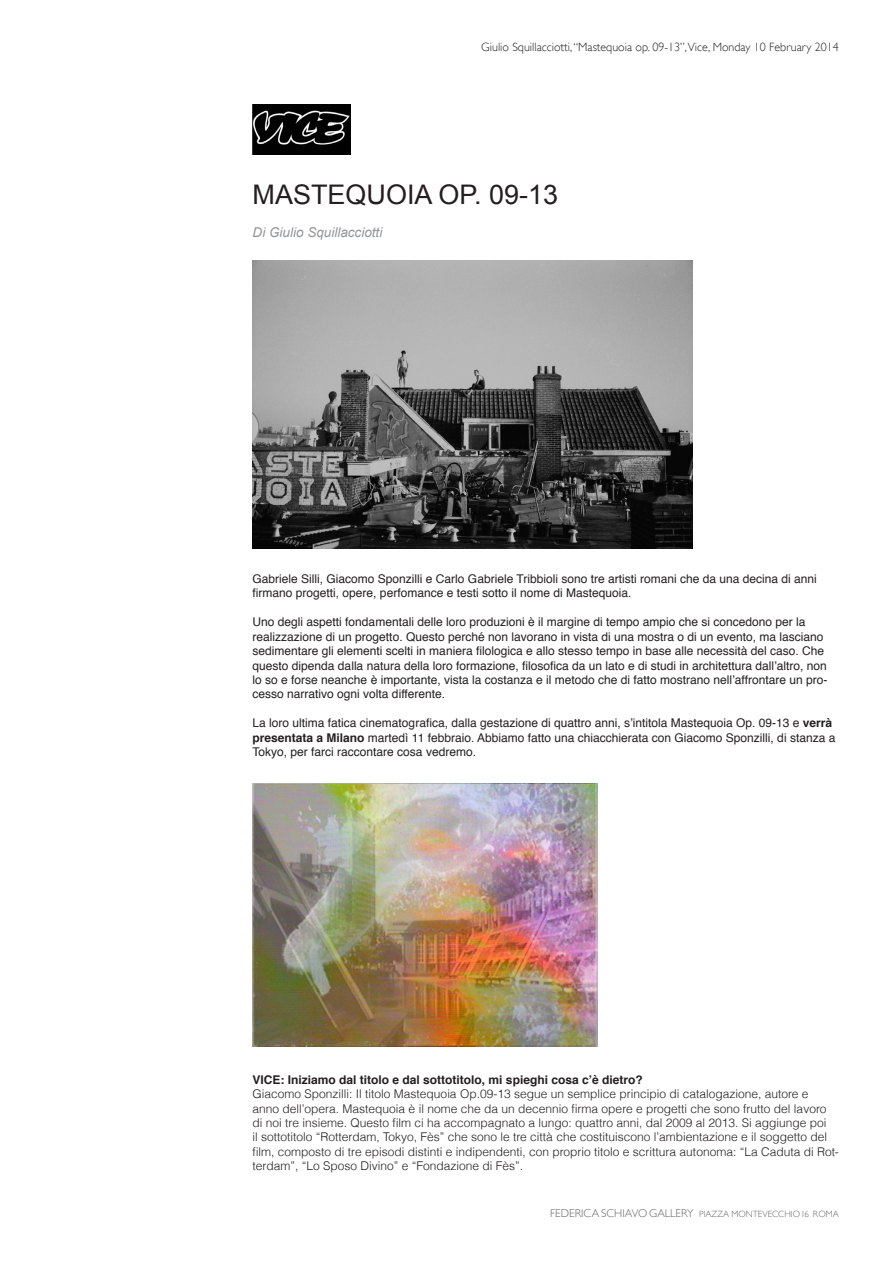
<style>
.page{position:relative;width:893px;height:1263px;background:#fff}
.page>*{position:absolute;margin:0;border:0;box-sizing:border-box;transform-origin:0 0}
.t1{font:27px "Arial";color:#231f20}
.t2{font:italic 13.5px "Arial";color:#939598}
.t3{font:12px/14.4px "Helvetica";color:#231f20}
.t4{font:300 12px/14.4px "Helvetica";color:#231f20}
.t5{font:300 12px "Gill Sans";color:#231f20}
.t6{font:700 12px "Helvetica";color:#231f20}
.t7{font:300 9px "Gill Sans";color:#656568}
.s1{font-weight:700}
.s2{font-size:11.25px}
</style>
<div class="page">
<img style="left:253px;top:260px;width:439px;height:288px">
<img style="left:253px;top:783px;width:345px;height:263px">
<img style="left:253px;top:104px;width:97px;height:50px">
<p class="t5" style="left:481px;top:41px;width:359px">Giulio Squillacciotti, “Mastequoia op. 09-13”,Vice, Monday 10 February 2014</p>
<p class="t1" style="left:253px;top:177px;width:307px">MASTEQUOIA OP. 09-13</p>
<p class="t2" style="left:253px;top:223px;width:131px">Di Giulio Squillacciotti</p>
<p class="t3" style="left:253px;top:572px;width:566px">Gabriele Silli, Giacomo Sponzilli e Carlo Gabriele Tribbioli sono tre artisti romani che da una decina di anni firmano progetti, opere, perfomance e testi sotto il nome di Mastequoia.</p>
<p class="t3" style="left:253px;top:615px;width:576px">Uno degli aspetti fondamentali delle loro produzioni è il margine di tempo ampio che si concedono per la realizzazione di un progetto. Questo perché non lavorano in vista di una mostra o di un evento, ma lasciano sedimentare gli elementi scelti in maniera filologica e allo stesso tempo in base alle necessità del caso. Che questo dipenda dalla natura della loro formazione, filosofica da un lato e di studi in architettura dall’altro, non lo so e forse neanche è importante, vista la costanza e il metodo che di fatto mostrano nell’affrontare un pro&shy;cesso narrativo ogni volta differente.</p>
<p class="t3" style="left:253px;top:716px;width:584px">La loro ultima fatica cinematografica, dalla gestazione di quattro anni, s’intitola Mastequoia Op. 09-13 e <span class="s1">verrà presentata a Milano</span> martedì 11 febbraio. Abbiamo fatto una chiacchierata con Giacomo Sponzilli, di stanza a<br>Tokyo, per farci raccontare cosa vedremo.</p>
<p class="t6" style="left:253px;top:1070px;width:392px">VICE: Iniziamo dal titolo e dal sottotitolo, mi spieghi cosa c’è dietro?</p>
<p class="t4" style="left:253px;top:1086px;width:588px">Giacomo Sponzilli: Il titolo Mastequoia Op.09-13 segue un semplice principio di catalogazione, autore e<br>anno dell’opera. Mastequoia è il nome che da un decennio firma opere e progetti che sono frutto del lavoro di noi tre insieme. Questo film ci ha accompagnato a lungo: quattro anni, dal 2009 al 2013. Si aggiunge poi<br>il sottotitolo “Rotterdam, Tokyo, Fès” che sono le tre città che costituiscono l’ambientazione e il soggetto del film, composto di tre episodi distinti e indipendenti, con proprio titolo e scrittura autonoma: “La Caduta di Rot&shy;terdam”, “Lo Sposo Divino” e “Fondazione di Fès”.</p>
<p class="t7" style="left:550px;top:1208px;width:290px"><span class="s2">FEDERICA SCHIAVO GALLERY</span> PIAZZA MONTEVECCHIO 16 ROMA</p>
</div>
